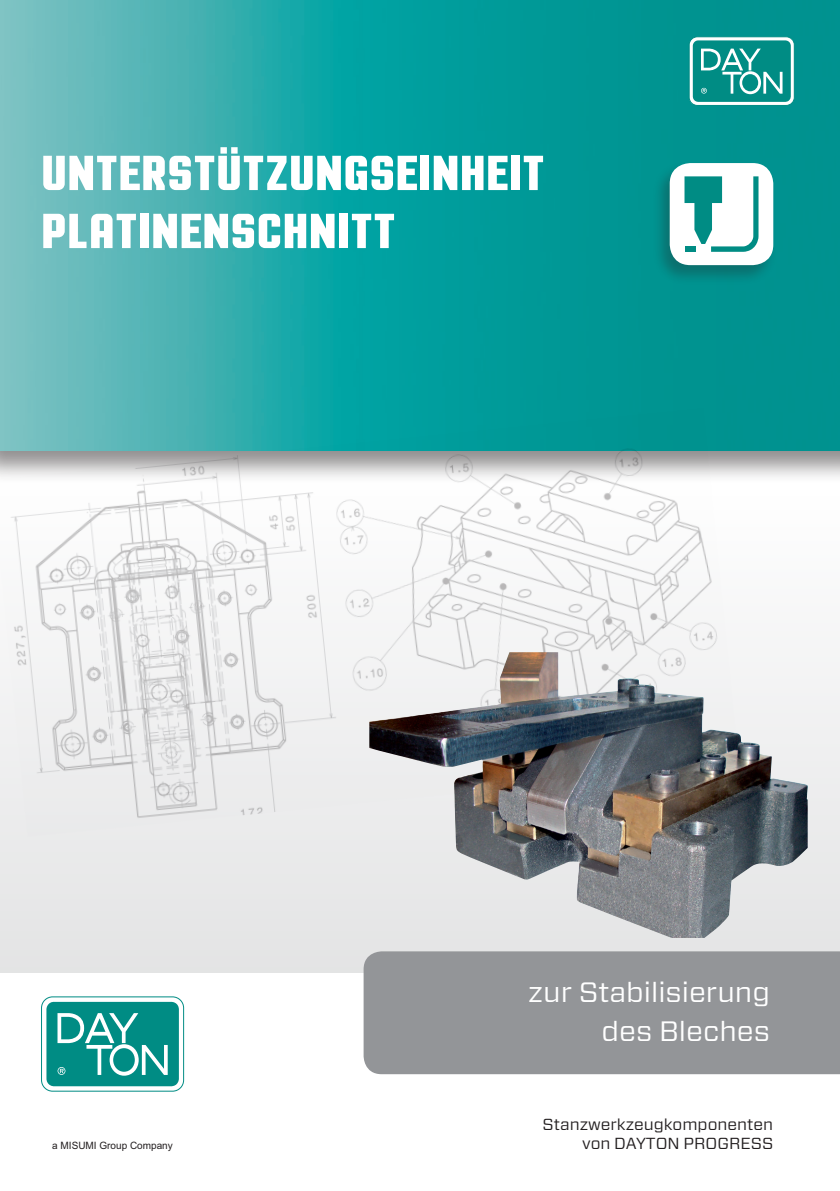
<style>
.page{position:relative;width:840px;height:1191px;background:#fff}
.page>*{position:absolute;margin:0;border:0;box-sizing:border-box;transform-origin:0 0}
.t1{font:700 60px "Motion Control";letter-spacing:.005em;color:#fff}
.t2{font:28px "Vitesse Sans";color:#fff;scale:1.05 1}
.t3{font:16px/19.2px "Vitesse Sans";color:#231f20;text-align:right;scale:1.05 1}
.t4{font:10.2px "Arial";color:#231f20}
</style>
<div class="page">
<div style="left:0;top:451px;width:839px;height:521px;background:linear-gradient(to bottom,#f5f5f5,#e8e9ea)"></div>
<svg style="left:41px;top:997px;width:142px;height:94px"></svg>
<div style="left:41px;top:996px;width:143px;height:95px;border:1px solid #008c84;border-radius:11px"></div>
<div style="left:363px;top:951px;width:476px;height:123px;background:#939598"></div>
<img style="left:0;top:0;width:839px;height:451px">
<div style="left:651px;top:161px;width:125px;height:124px;background:#231f20;opacity:.3"></div>
<div style="left:669px;top:163px;width:103px;height:102px;background:#fff;border-radius:21px"></div>
<svg style="left:684px;top:176px;width:74px;height:76px"></svg>
<svg style="left:688px;top:36px;width:105px;height:69px"></svg>
<div style="left:688px;top:36px;width:106px;height:70px;border:1px solid #008c84;border-radius:8px"></div>
<img style="left:0;top:408px;width:738px;height:429px">
<img style="left:369px;top:652px;width:438px;height:286px">
<p class="t1" style="left:41px;top:147px;width:504px">UNTERSTÜTZUNGSEINHEIT</p>
<p class="t1" style="left:41px;top:205px;width:355px">PLATINENSCHNITT</p>
<p class="t4" style="left:52px;top:1138px;width:122px">a MISUMI Group Company</p>
<p class="t2" style="left:528px;top:972px;width:232px">zur Stabilisierung</p>
<p class="t2" style="left:601px;top:1012px;width:162px">des Bleches</p>
<p class="t3" style="left:542px;top:1114px;width:221px">Stanzwerkzeugkomponenten von DAYTON PROGRESS</p>
</div>
